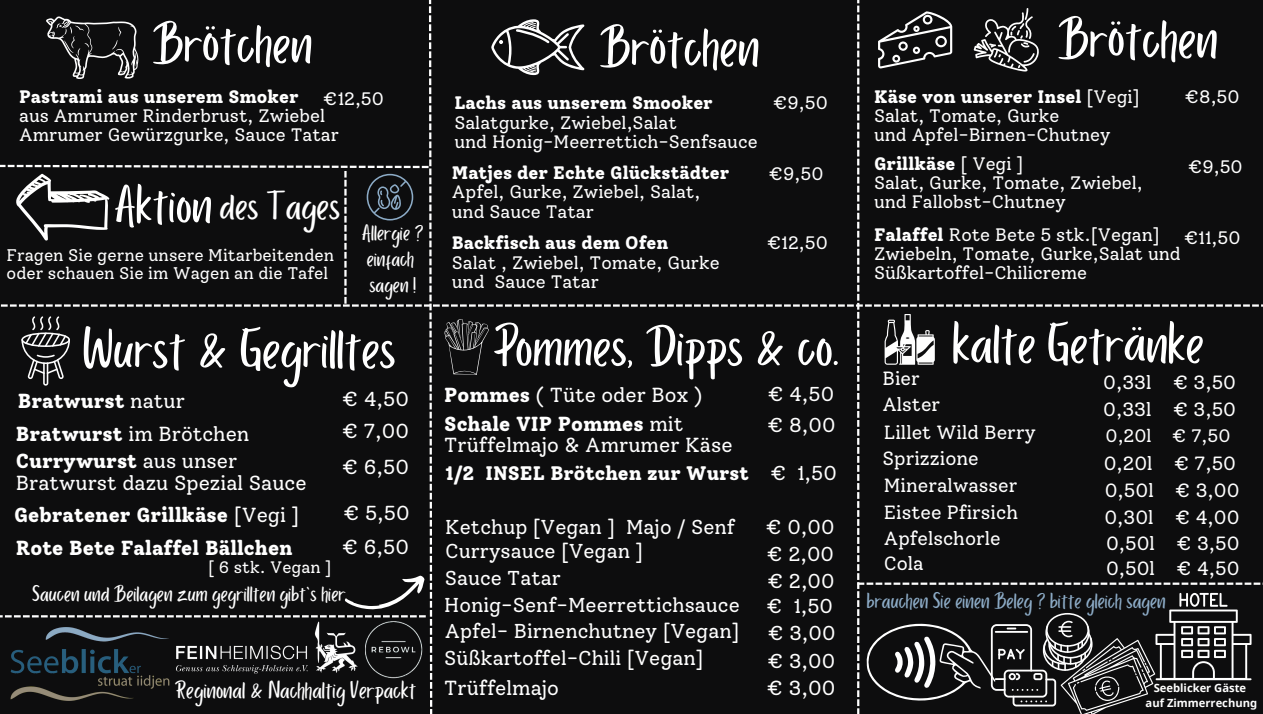
<style>
.page{position:relative;width:1263px;height:714px;background:#fff}
.page>*{position:absolute;margin:0;border:0;box-sizing:border-box;transform-origin:0 0}
.t1{font:60px "Porcelain";color:#fff}
.t2{font:55.65px "Porcelain";color:#fff}
.t3{font:41.47px "Porcelain";color:#fff}
.t4{font:25.5px "Porcelain";color:#fff}
.t5{font:23.48px/25.7px "Porcelain";color:#fff}
.t6{font:23.48px "Porcelain";color:#8cabc6}
.t7{font:20.25px/21.9px "Solway";color:#fff}
.t8{font:800 20.25px "Solway";color:#fff}
.t9{font:20.17px "Solway";color:#fff}
.t10{font:20.02px "Solway";color:#fff}
.t11{font:800 19.5px "Solway";color:#fff}
.t12{font:19.05px "Solway";color:#fff}
.t13{font:18px/19.1px "Solway";color:#fff}
.t14{font:800 18px "Solway";color:#fff}
.t15{font:16.8px/17.9px "Solway";color:#fff}
.t16{font:16.5px "Solway";color:#fff}
.t17{font:700 11.18px "Noto Sans";color:#fff}
.s1{font-weight:800}
.s2{font-weight:400}
</style>
<div class="page">
<div style="left:0;top:0;width:1263px;height:713px;background:#0d0d0e"></div>
<h6 class="t1" style="left:152px;top:11px;width:162px">Brötchen</h6>
<h6 class="t13" style="left:19px;top:87px;width:321px"><span class="s1">Pastrami aus unserem Smoker<br></span>aus Amrumer Rinderbrust, Zwiebel<br>Amrumer Gewürzgurke, Sauce Tatar</h6>
<h6 class="t13" style="left:323px;top:89px;width:63px">€12,50</h6>
<p class="t2" style="left:114px;top:175px;width:99px">Aktion</p>
<h5 class="t3" style="left:220px;top:184px;width:122px">des Tages</h5>
<h1 class="t15" style="left:7px;top:246px;width:329px">Fragen Sie gerne unsere Mitarbeitenden oder schauen Sie im Wagen an die Tafel</h1>
<h1 class="t5" style="left:362px;top:221px;width:63px">Allergie ? einfach sagen !</h1>
<h6 class="t1" style="left:599px;top:15px;width:162px">Brötchen</h6>
<h6 class="t14" style="left:454px;top:92px;width:260px">Lachs aus unserem Smooker</h6>
<h6 class="t13" style="left:772px;top:93px;width:57px">€9,50</h6>
<h6 class="t13" style="left:454px;top:113px;width:305px">Salatgurke, Zwiebel,Salat<br>und Honig-Meerrettich-Senfsauce</h6>
<h6 class="t13" style="left:452px;top:163px;width:279px"><span class="s1">Matjes der Echte Glückstädter<br></span>Apfel, Gurke, Zwiebel, Salat, und Sauce Tatar</h6>
<h6 class="t13" style="left:768px;top:164px;width:57px">€9,50</h6>
<h6 class="t13" style="left:452px;top:233px;width:269px"><span class="s1">Backfisch aus dem Ofen<br></span>Salat , Zwiebel, Tomate, Gurke und Sauce Tatar</h6>
<h6 class="t13" style="left:766px;top:233px;width:63px">€12,50</h6>
<h3 class="t1" style="left:1057px;top:7px;width:162px">Brötchen</h3>
<h6 class="t13" style="left:874px;top:87px;width:267px"><span class="s1">Käse von unserer Insel</span> [Vegi]<br>Salat, Tomate, Gurke<br>und Apfel-Birnen-Chutney</h6>
<h6 class="t13" style="left:1184px;top:87px;width:57px">€8,50</h6>
<h1 class="t13" style="left:874px;top:154px;width:270px"><span class="s1">Grillkäse</span> [ Vegi ]<br>Salat, Gurke, Tomate, Zwiebel, und Fallobst-Chutney</h1>
<h2 class="t13" style="left:1187px;top:157px;width:57px">€9,50</h2>
<p class="t13" style="left:874px;top:225px;width:308px"><span class="s1">Falaffel</span> Rote Bete 5 stk.[Vegan]<br>Zwiebeln, Tomate, Gurke,Salat und<br>Süßkartoffel-Chilicreme</p>
<p class="t13" style="left:1183px;top:227px;width:59px">€11,50</p>
<h1 class="t1" style="left:83px;top:316px;width:314px">Wurst &amp; Gegrilltes</h1>
<h6 class="t1" style="left:493px;top:314px;width:348px">Pommes, Dipps &amp; co.</h6>
<h6 class="t1" style="left:952px;top:311px;width:253px">kalte Getränke</h6>
<p class="t12" style="left:884px;top:421px;width:153px">Lillet Wild Berry</p>
<h1 class="t13" style="left:1105px;top:425px;width:126px">0,20l € 7,50</h1>
<p class="t12" style="left:882px;top:367px;width:39px">Bier</p>
<h5 class="t12" style="left:1103px;top:370px;width:134px">0,33l € 3,50</h5>
<h5 class="t7" style="left:444px;top:383px;width:260px"><span class="s1">Pommes</span> ( Tüte oder Box )</h5>
<h5 class="t10" style="left:767px;top:382px;width:68px">€ 4,50</h5>
<h5 class="t8" style="left:444px;top:411px;width:241px">Schale VIP Pommes <span class="s2">mit</span></h5>
<h5 class="t10" style="left:767px;top:413px;width:70px">€ 8,00</h5>
<h5 class="t7" style="left:444px;top:434px;width:290px">Trüffelmajo &amp; Amrumer Käse</h5>
<h5 class="t11" style="left:446px;top:461px;width:305px">1/2 INSEL Brötchen zur Wurst</h5>
<h5 class="t10" style="left:770px;top:461px;width:69px">€ 1,50</h5>
<h4 class="t10" style="left:445px;top:514px;width:291px">Ketchup [Vegan ] Majo / Senf</h4>
<h5 class="t10" style="left:765px;top:514px;width:71px">€ 0,00</h5>
<h5 class="t8" style="left:18px;top:389px;width:169px">Bratwurst <span class="s2">natur</span></h5>
<h5 class="t9" style="left:342px;top:387px;width:69px">€ 4,50</h5>
<h5 class="t12" style="left:882px;top:392px;width:59px">Alster</h5>
<h1 class="t12" style="left:1103px;top:397px;width:134px">0,33l € 3,50</h1>
<h5 class="t7" style="left:16px;top:423px;width:235px"><span class="s1">Bratwurst</span> im Brötchen</h5>
<h5 class="t9" style="left:341px;top:418px;width:69px">€ 7,00</h5>
<h5 class="t12" style="left:882px;top:446px;width:98px">Sprizzione</h5>
<p class="t12" style="left:1104px;top:451px;width:134px">0,20l € 7,50</p>
<h5 class="t7" style="left:16px;top:450px;width:292px"><span class="s1">Currywurst</span> aus unser<br>Bratwurst dazu Spezial Sauce</h5>
<h5 class="t9" style="left:341px;top:454px;width:69px">€ 6,50</h5>
<h5 class="t8" style="left:14px;top:502px;width:287px">Gebratener Grillkäse <span class="s2">[Vegi ]</span></h5>
<h5 class="t9" style="left:343px;top:500px;width:69px">€ 5,50</h5>
<h5 class="t8" style="left:16px;top:535px;width:278px">Rote Bete Falaffel Bällchen</h5>
<h5 class="t16" style="left:208px;top:556px;width:125px">[ 6 stk. Vegan ]</h5>
<h5 class="t12" style="left:884px;top:474px;width:135px">Mineralwasser</h5>
<h6 class="t12" style="left:884px;top:526px;width:118px">Apfelschorle</h6>
<h5 class="t12" style="left:1105px;top:478px;width:136px">0,50l € 3,00</h5>
<h5 class="t12" style="left:1106px;top:531px;width:135px">0,50l € 3,50</h5>
<h5 class="t12" style="left:884px;top:500px;width:136px">Eistee Pfirsich</h5>
<h5 class="t12" style="left:1104px;top:506px;width:137px">0,30l € 4,00</h5>
<h5 class="t9" style="left:341px;top:535px;width:69px">€ 6,50</h5>
<h6 class="t10" style="left:445px;top:538px;width:199px">Currysauce [Vegan ]</h6>
<h6 class="t10" style="left:766px;top:541px;width:69px">€ 2,00</h6>
<h6 class="t10" style="left:444px;top:593px;width:297px">Honig-Senf-Meerrettichsauce</h6>
<h6 class="t10" style="left:766px;top:593px;width:69px">€ 1,50</h6>
<h5 class="t12" style="left:884px;top:551px;width:41px">Cola</h5>
<h5 class="t12" style="left:1106px;top:556px;width:135px">0,50l € 4,50</h5>
<h6 class="t10" style="left:445px;top:565px;width:118px">Sauce Tatar</h6>
<h6 class="t10" style="left:767px;top:568px;width:69px">€ 2,00</h6>
<h6 class="t10" style="left:445px;top:619px;width:296px">Apfel- Birnenchutney [Vegan]</h6>
<h6 class="t10" style="left:767px;top:621px;width:70px">€ 3,00</h6>
<h6 class="t10" style="left:444px;top:645px;width:261px">Süßkartoffel-Chili [Vegan]</h6>
<h6 class="t10" style="left:767px;top:648px;width:70px">€ 3,00</h6>
<h5 class="t5" style="left:32px;top:581px;width:315px">Saucen und Beilagen zum gegrillten gibt`s hier</h5>
<h5 class="t6" style="left:867px;top:588px;width:300px">brauchen Sie einen Beleg ? bitte gleich sagen</h5>
<h6 class="t4" style="left:175px;top:676px;width:242px">Reginonal &amp; Nachhaltig Verpackt</h6>
<h5 class="t7" style="left:444px;top:676px;width:116px">Trüffelmajo</h5>
<h6 class="t7" style="left:766px;top:676px;width:71px">€ 3,00</h6>
<p class="t17" style="left:1154px;top:680px;width:94px">Seeblicker Gäste</p>
<h6 class="t17" style="left:1145px;top:695px;width:113px">auf Zimmerrechung</h6>
</div>
